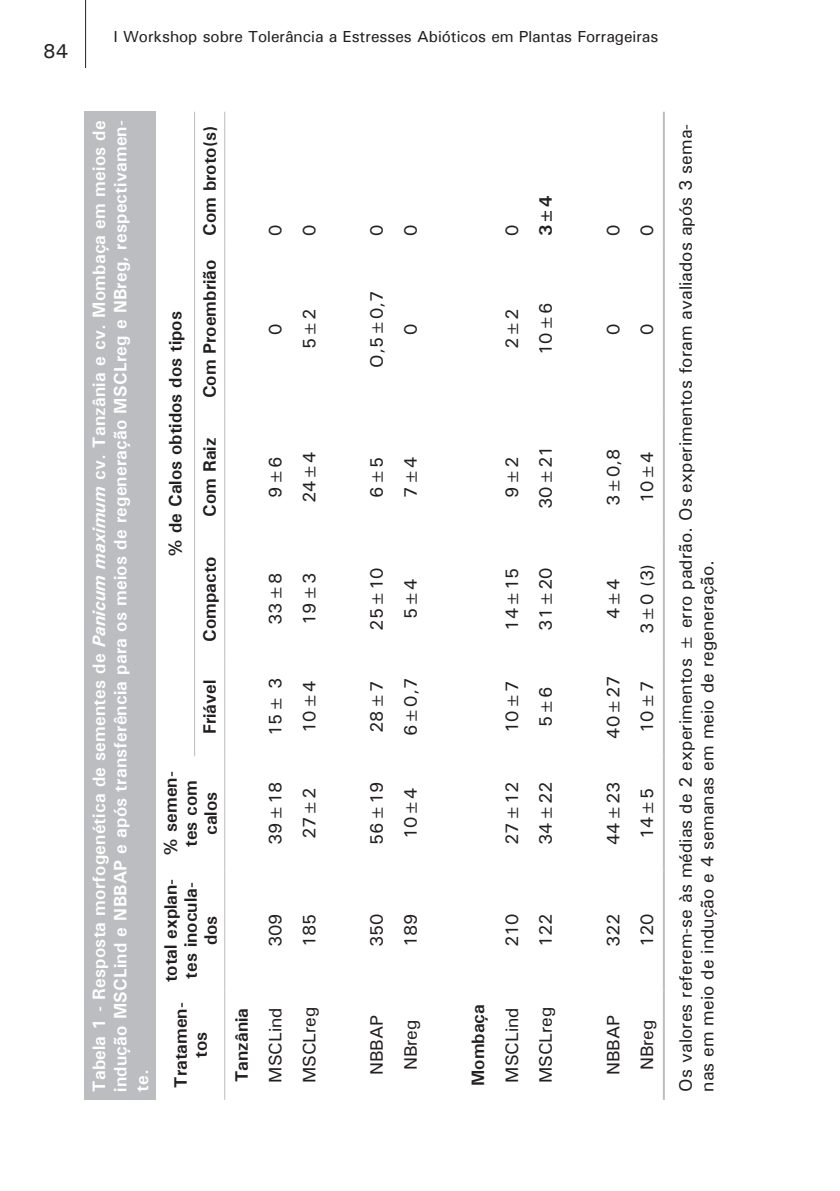
<style>
.page{position:relative;width:840px;height:1191px;background:#fff}
.page>*{position:absolute;margin:0;border:0;box-sizing:border-box;transform-origin:0 0}
.t1{font:20px "Univers";color:#231f20}
.t2{font:18px/21.6px "Univers";color:#231f20}
.t3{font:700 18px/21.6px "Univers";letter-spacing:.01em;color:#fff;text-align:justify}
.t4{font:700 18px/20px "Univers";color:#231f20;text-align:center}
.t5{font:16px "Univers";letter-spacing:-.005em;color:#231f20}
.s1{font-style:italic}
</style>
<div class="page">
<hr style="left:85px;top:0;width:1px;height:68px;background:#231f20">
<div style="left:84px;top:112px;width:72px;height:987px;background:#bcbdc0"></div>
<hr style="left:662px;top:990px;width:2px;height:109px;background:#bcbdc0">
<hr style="left:662px;top:870px;width:2px;height:120px;background:#bcbdc0">
<hr style="left:662px;top:756px;width:2px;height:114px;background:#bcbdc0">
<hr style="left:662px;top:658px;width:2px;height:98px;background:#bcbdc0">
<hr style="left:662px;top:540px;width:2px;height:118px;background:#bcbdc0">
<hr style="left:662px;top:414px;width:2px;height:126px;background:#bcbdc0">
<hr style="left:662px;top:244px;width:2px;height:170px;background:#bcbdc0">
<hr style="left:662px;top:112px;width:2px;height:132px;background:#bcbdc0">
<hr style="left:224px;top:990px;width:1px;height:109px;background:#bcbdc0">
<hr style="left:224px;top:870px;width:1px;height:120px;background:#bcbdc0">
<hr style="left:224px;top:756px;width:1px;height:114px;background:#bcbdc0">
<hr style="left:224px;top:658px;width:1px;height:98px;background:#bcbdc0">
<hr style="left:224px;top:540px;width:1px;height:118px;background:#bcbdc0">
<hr style="left:224px;top:414px;width:1px;height:126px;background:#bcbdc0">
<hr style="left:224px;top:244px;width:1px;height:170px;background:#bcbdc0">
<hr style="left:224px;top:112px;width:1px;height:132px;background:#bcbdc0">
<hr style="left:194px;top:658px;width:1px;height:98px;background:#bcbdc0">
<hr style="left:194px;top:540px;width:1px;height:118px;background:#bcbdc0">
<hr style="left:194px;top:414px;width:1px;height:126px;background:#bcbdc0">
<hr style="left:194px;top:244px;width:1px;height:170px;background:#bcbdc0">
<hr style="left:194px;top:112px;width:1px;height:132px;background:#bcbdc0">
<p class="t1" style="left:43px;top:38px;width:27px">84</p>
<p class="t5" style="left:113px;top:26px;width:546px">I Workshop sobre Tolerância a Estresses Abióticos em Plantas Forrageiras</p>
<p class="t3" style="left:88px;top:1091px;width:973px;rotate:-90deg">Tabela 1 - Resposta morfogenética de sementes de <span class="s1">Panicum maximum</span> cv. Tanzânia e cv. Mombaça em meios de indução MSCLind e NBBAP e após transferência para os meios de regeneração MSCLreg e NBreg, respectivamen&shy;te.</p>
<p class="t4" style="left:165px;top:557px;width:247px;rotate:-90deg">% de Calos obtidos dos tipos</p>
<p class="t4" style="left:199px;top:236px;width:111px;rotate:-90deg">Com broto(s)</p>
<p class="t4" style="left:199px;top:398px;width:140px;rotate:-90deg">Com Proembrião</p>
<p class="t4" style="left:199px;top:516px;width:80px;rotate:-90deg">Com Raiz</p>
<p class="t4" style="left:199px;top:641px;width:87px;rotate:-90deg">Compacto</p>
<p class="t4" style="left:199px;top:734px;width:56px;rotate:-90deg">Friável</p>
<p class="t4" style="left:160px;top:855px;width:86px;rotate:-90deg">% semen&shy;tes com calos</p>
<p class="t4" style="left:160px;top:982px;width:105px;rotate:-90deg">total explan&shy;tes inocula&shy;dos</p>
<p class="t4" style="left:170px;top:1087px;width:87px;rotate:-90deg">Tratamen&shy;tos</p>
<p class="t2" style="left:264px;top:236px;width:13px;rotate:-90deg">0</p>
<p class="t2" style="left:264px;top:335px;width:13px;rotate:-90deg">0</p>
<p class="t2" style="left:264px;top:497px;width:42px;rotate:-90deg">9±6</p>
<p class="t2" style="left:264px;top:625px;width:53px;rotate:-90deg">33±8</p>
<p class="t2" style="left:264px;top:736px;width:59px;rotate:-90deg">15± 3</p>
<p class="t2" style="left:264px;top:845px;width:65px;rotate:-90deg">39±18</p>
<p class="t2" style="left:264px;top:947px;width:35px;rotate:-90deg">309</p>
<p class="t4" style="left:231px;top:1082px;width:75px;rotate:-90deg">Tanzânia</p>
<p class="t2" style="left:264px;top:1082px;width:77px;rotate:-90deg">MSCLind</p>
<p class="t2" style="left:298px;top:236px;width:13px;rotate:-90deg">0</p>
<p class="t2" style="left:298px;top:349px;width:42px;rotate:-90deg">5±2</p>
<p class="t2" style="left:298px;top:503px;width:53px;rotate:-90deg">24±4</p>
<p class="t2" style="left:298px;top:625px;width:53px;rotate:-90deg">19±3</p>
<p class="t2" style="left:298px;top:733px;width:53px;rotate:-90deg">10±4</p>
<p class="t2" style="left:298px;top:839px;width:53px;rotate:-90deg">27±2</p>
<p class="t2" style="left:298px;top:947px;width:35px;rotate:-90deg">185</p>
<p class="t2" style="left:298px;top:1083px;width:78px;rotate:-90deg">MSCLreg</p>
<p class="t2" style="left:365px;top:236px;width:13px;rotate:-90deg">0</p>
<p class="t2" style="left:399px;top:236px;width:13px;rotate:-90deg">0</p>
<p class="t2" style="left:365px;top:368px;width:79px;rotate:-90deg">O,5±0,7</p>
<p class="t2" style="left:399px;top:335px;width:13px;rotate:-90deg">0</p>
<p class="t2" style="left:365px;top:497px;width:42px;rotate:-90deg">6±5</p>
<p class="t2" style="left:399px;top:497px;width:42px;rotate:-90deg">7±4</p>
<p class="t2" style="left:365px;top:630px;width:65px;rotate:-90deg">25±10</p>
<p class="t2" style="left:365px;top:733px;width:53px;rotate:-90deg">28±7</p>
<p class="t2" style="left:365px;top:845px;width:65px;rotate:-90deg">56±19</p>
<p class="t2" style="left:399px;top:619px;width:42px;rotate:-90deg">5±4</p>
<p class="t2" style="left:399px;top:736px;width:59px;rotate:-90deg">6±0,7</p>
<p class="t2" style="left:399px;top:839px;width:53px;rotate:-90deg">10±4</p>
<p class="t2" style="left:365px;top:947px;width:35px;rotate:-90deg">350</p>
<p class="t2" style="left:399px;top:947px;width:35px;rotate:-90deg">189</p>
<p class="t2" style="left:365px;top:1075px;width:61px;rotate:-90deg">NBBAP</p>
<p class="t2" style="left:399px;top:1070px;width:52px;rotate:-90deg">NBreg</p>
<p class="t2" style="left:500px;top:236px;width:13px;rotate:-90deg">0</p>
<p class="t4" style="left:535px;top:236px;width:42px;rotate:-90deg">3±4</p>
<p class="t2" style="left:500px;top:349px;width:42px;rotate:-90deg">2±2</p>
<p class="t2" style="left:534px;top:355px;width:53px;rotate:-90deg">10±6</p>
<p class="t2" style="left:500px;top:497px;width:42px;rotate:-90deg">9±2</p>
<p class="t2" style="left:534px;top:509px;width:65px;rotate:-90deg">30±21</p>
<p class="t2" style="left:500px;top:630px;width:65px;rotate:-90deg">14±15</p>
<p class="t2" style="left:534px;top:630px;width:65px;rotate:-90deg">31±20</p>
<p class="t2" style="left:500px;top:733px;width:53px;rotate:-90deg">10±7</p>
<p class="t2" style="left:534px;top:727px;width:42px;rotate:-90deg">5±6</p>
<p class="t2" style="left:500px;top:845px;width:65px;rotate:-90deg">27±12</p>
<p class="t2" style="left:534px;top:845px;width:65px;rotate:-90deg">34±22</p>
<p class="t2" style="left:500px;top:947px;width:35px;rotate:-90deg">210</p>
<p class="t2" style="left:534px;top:947px;width:35px;rotate:-90deg">122</p>
<p class="t4" style="left:467px;top:1086px;width:83px;rotate:-90deg">Mombaça</p>
<p class="t2" style="left:500px;top:1082px;width:77px;rotate:-90deg">MSCLind</p>
<p class="t2" style="left:534px;top:1083px;width:78px;rotate:-90deg">MSCLreg</p>
<p class="t2" style="left:601px;top:236px;width:13px;rotate:-90deg">0</p>
<p class="t2" style="left:635px;top:236px;width:13px;rotate:-90deg">0</p>
<p class="t2" style="left:601px;top:335px;width:13px;rotate:-90deg">0</p>
<p class="t2" style="left:635px;top:335px;width:13px;rotate:-90deg">0</p>
<p class="t2" style="left:601px;top:506px;width:59px;rotate:-90deg">3±0,8</p>
<p class="t2" style="left:635px;top:503px;width:53px;rotate:-90deg">10±4</p>
<p class="t2" style="left:601px;top:619px;width:42px;rotate:-90deg">4±4</p>
<p class="t2" style="left:601px;top:738px;width:65px;rotate:-90deg">40±27</p>
<p class="t2" style="left:601px;top:845px;width:65px;rotate:-90deg">44±23</p>
<p class="t2" style="left:635px;top:634px;width:71px;rotate:-90deg">3±0 (3)</p>
<p class="t2" style="left:635px;top:733px;width:53px;rotate:-90deg">10±7</p>
<p class="t2" style="left:635px;top:839px;width:53px;rotate:-90deg">14±5</p>
<p class="t2" style="left:601px;top:947px;width:35px;rotate:-90deg">322</p>
<p class="t2" style="left:635px;top:947px;width:35px;rotate:-90deg">120</p>
<p class="t2" style="left:601px;top:1075px;width:61px;rotate:-90deg">NBBAP</p>
<p class="t2" style="left:635px;top:1070px;width:52px;rotate:-90deg">NBreg</p>
<p class="t2" style="left:674px;top:1091px;width:969px;rotate:-90deg">Os valores referem-se às médias de 2 experimentos ± erro padrão. Os experimentos foram avaliados após 3 sema&shy;nas em meio de indução e 4 semanas em meio de regeneração.</p>
</div>
